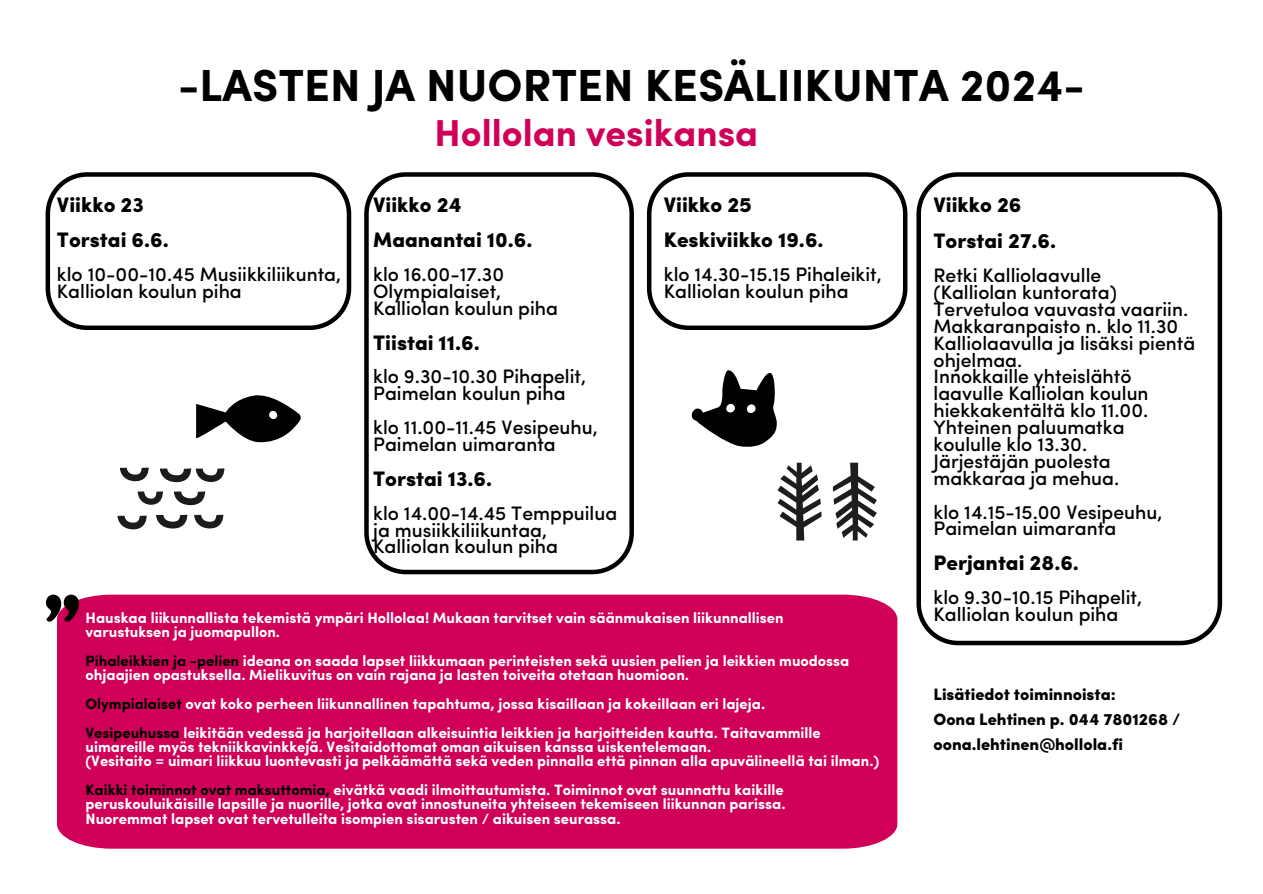
<style>
.page{position:relative;width:1263px;height:894px;background:#fff}
.page>*{position:absolute;margin:0;border:0;box-sizing:border-box;transform-origin:0 0}
.t1{font:700 45px "Sofia Pro";color:#000}
.t2{font:700 37.5px "Sofia Pro";color:#d00058}
.t3{font:900 21px "Sofia Pro";color:#000}
.t4{font:500 19.5px/16.8px "Sofia Pro";color:#000}
.t5{font:900 16.5px "Sofia Pro";color:#000}
.t6{font:700 15px/14.4px "Sofia Pro";color:#fff}
.s1{color:#000}
</style>
<div class="page">
<div style="left:57px;top:594px;width:840px;height:254px;background:#d00058"></div>
<svg style="left:46px;top:172px;width:305px;height:158px"></svg>
<svg style="left:364px;top:172px;width:270px;height:402px"></svg>
<svg style="left:647px;top:172px;width:260px;height:158px"></svg>
<svg style="left:916px;top:172px;width:306px;height:473px"></svg>
<svg style="left:46px;top:594px;width:33px;height:27px"></svg>
<svg style="left:196px;top:395px;width:105px;height:47px"></svg>
<svg style="left:777px;top:462px;width:44px;height:78px"></svg>
<svg style="left:833px;top:462px;width:44px;height:78px"></svg>
<svg style="left:691px;top:370px;width:86px;height:76px"></svg>
<svg style="left:120px;top:467px;width:29px;height:14px"></svg>
<svg style="left:138px;top:491px;width:25px;height:13px"></svg>
<svg style="left:174px;top:491px;width:31px;height:14px"></svg>
<svg style="left:160px;top:468px;width:64px;height:14px"></svg>
<svg style="left:156px;top:514px;width:32px;height:14px"></svg>
<svg style="left:194px;top:514px;width:30px;height:14px"></svg>
<svg style="left:118px;top:515px;width:29px;height:14px"></svg>
<p class="t1" style="left:178px;top:67px;width:908px">-LASTEN JA NUORTEN KESÄLIIKUNTA 2024-</p>
<h1 class="t3" style="left:57px;top:196px;width:88px">Viikko 23</h1>
<h2 class="t3" style="left:57px;top:231px;width:113px">Torstai 6.6.</h2>
<h3 class="t4" style="left:57px;top:267px;width:286px">klo 10-00-10.45 Musiikkiliikunta,<br>Kalliolan koulun piha</h3>
<p class="t2" style="left:435px;top:118px;width:325px">Hollolan vesikansa</p>
<h3 class="t3" style="left:373px;top:196px;width:90px">Viikko 24</h3>
<h3 class="t3" style="left:373px;top:231px;width:161px">Maanantai 10.6.</h3>
<p class="t4" style="left:373px;top:267px;width:186px">klo 16.00-17.30<br>Olympialaiset,<br>Kalliolan koulun piha</p>
<p class="t3" style="left:373px;top:334px;width:108px">Tiistai 11.6.</p>
<h3 class="t4" style="left:373px;top:370px;width:215px">klo 9.30-10.30 Pihapelit,<br>Paimelan koulun piha</h3>
<h3 class="t4" style="left:373px;top:420px;width:226px">klo 11.00-11.45 Vesipeuhu,<br>Paimelan uimaranta</h3>
<h3 class="t3" style="left:373px;top:470px;width:121px">Torstai 13.6.</h3>
<h3 class="t4" style="left:373px;top:506px;width:246px">klo 14.00-14.45 Temppuilua ja musiikkiliikuntaa,<br>Kalliolan koulun piha</h3>
<h3 class="t3" style="left:664px;top:196px;width:90px">Viikko 25</h3>
<h3 class="t3" style="left:664px;top:231px;width:161px">Keskiviikko 19.6.</h3>
<h3 class="t4" style="left:664px;top:267px;width:220px">klo 14.30-15.15 Pihaleikit,<br>Kalliolan koulun piha</h3>
<p class="t6" style="left:85px;top:611px;width:700px">Hauskaa liikunnallista tekemistä ympäri Hollolaa! Mukaan tarvitset vain säänmukaisen liikunnallisen</p>
<p class="t6" style="left:85px;top:626px;width:196px">varustuksen ja juomapullon.</p>
<p class="t6" style="left:85px;top:654px;width:765px"><span class="s1">Pihaleikkien ja -pelien</span> ideana on saada lapset liikkumaan perinteisten sekä uusien pelien ja leikkien muodossa ohjaajien opastuksella. Mielikuvitus on vain rajana ja lasten toiveita otetaan huomioon.</p>
<p class="t6" style="left:85px;top:697px;width:681px"><span class="s1">Olympialaiset</span> ovat koko perheen liikunnallinen tapahtuma, jossa kisaillaan ja kokeillaan eri lajeja.</p>
<p class="t6" style="left:85px;top:726px;width:737px"><span class="s1">Vesipeuhussa</span> leikitään vedessä ja harjoitellaan alkeisuintia leikkien ja harjoitteiden kautta. Taitavammille uimareille myös tekniikkavinkkejä. Vesitaidottomat oman aikuisen kanssa uiskentelemaan.</p>
<p class="t6" style="left:85px;top:755px;width:795px">(Vesitaito = uimari liikkuu luontevasti ja pelkäämättä sekä veden pinnalla että pinnan alla apuvälineellä tai ilman.)</p>
<p class="t6" style="left:85px;top:783px;width:701px"><span class="s1">Kaikki toiminnot ovat maksuttomia,</span> eivätkä vaadi ilmoittautumista. Toiminnot ovat suunnattu kaikille peruskouluikäisille lapsille ja nuorille, jotka ovat innostuneita yhteiseen tekemiseen liikunnan parissa.</p>
<h3 class="t6" style="left:85px;top:812px;width:537px">Nuoremmat lapset ovat tervetulleita isompien sisarusten / aikuisen seurassa.</h3>
<h3 class="t3" style="left:933px;top:196px;width:90px">Viikko 26</h3>
<h3 class="t3" style="left:933px;top:232px;width:124px">Torstai 27.6.</h3>
<h3 class="t4" style="left:933px;top:269px;width:263px">Retki Kalliolaavulle<br>(Kalliolan kuntorata)<br>Tervetuloa vauvasta vaariin.<br>Makkaranpaisto n. klo 11.30<br>Kalliolaavulla ja lisäksi pientä ohjelmaa.<br>Innokkaille yhteislähtö laavulle Kalliolan koulun hiekkakentältä klo 11.00.<br>Yhteinen paluumatka koululle klo 13.30.<br>Järjestäjän puolesta makkaraa ja mehua.</h3>
<h3 class="t4" style="left:933px;top:505px;width:230px">klo 14.15-15.00 Vesipeuhu,<br>Paimelan uimaranta</h3>
<p class="t3" style="left:933px;top:554px;width:147px">Perjantai 28.6.</p>
<p class="t4" style="left:933px;top:590px;width:210px">klo 9.30-10.15 Pihapelit,<br>Kalliolan koulun piha</p>
<h3 class="t5" style="left:933px;top:687px;width:184px">Lisätiedot toiminnoista:</h3>
<h3 class="t5" style="left:933px;top:712px;width:248px">Oona Lehtinen p. 044 7801268 /</h3>
<h3 class="t5" style="left:933px;top:737px;width:191px">oona.lehtinen@hollola.fi</h3>
</div>
